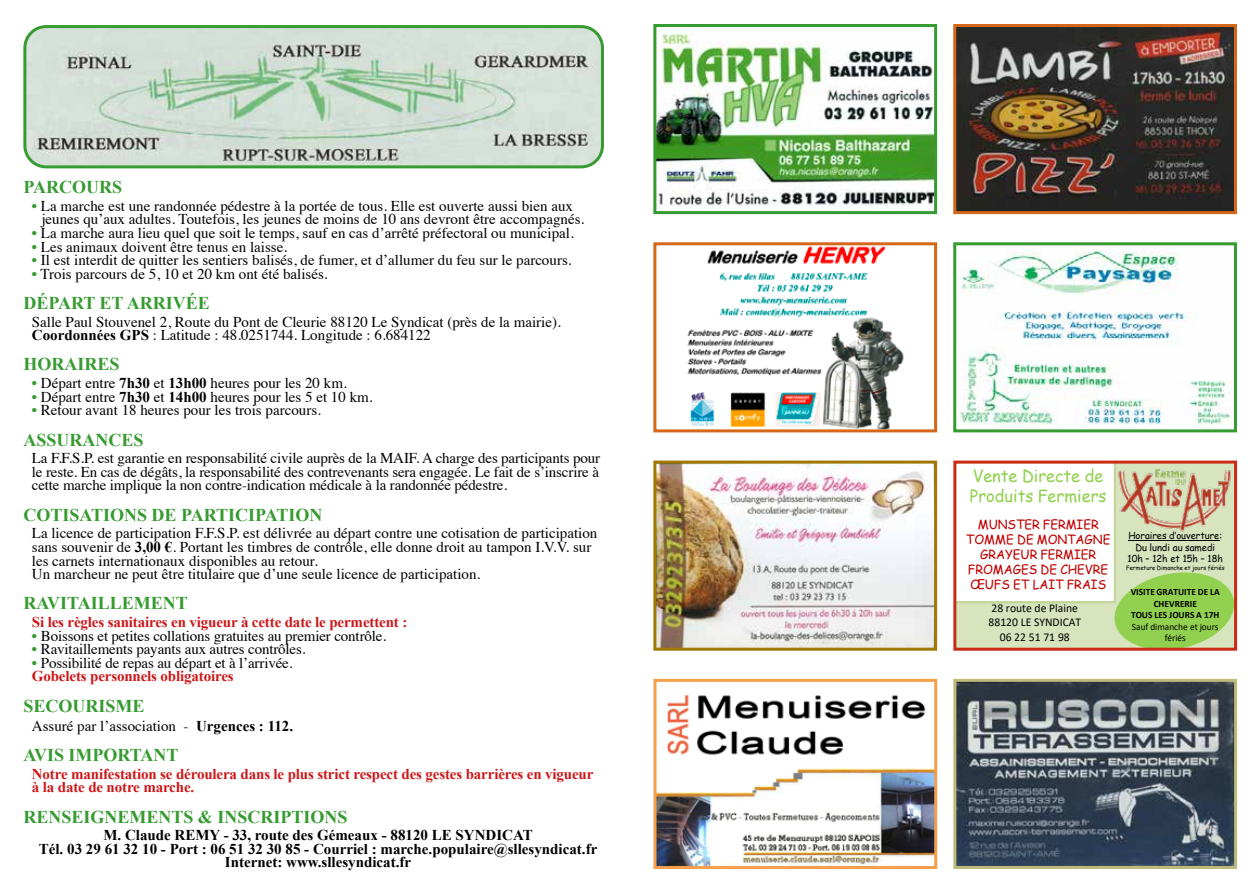
<style>
.page{position:relative;width:1259px;height:893px;background:#fff}
.page>*{position:absolute;margin:0;border:0;box-sizing:border-box;transform-origin:0 0}
.t1{font:700 18px "Times New Roman";color:#369b30}
.t2{font:16.8px/20.1px "Comic Sans MS";color:#92d050}
.t3{font:15px/13.5px "Times";color:#000}
.t4{font:700 15px/13.5px "Times New Roman";letter-spacing:-.01em;color:#cd1719}
.t5{font:700 15px/13.5px "Times New Roman";color:#000;text-align:center}
.t6{font:12.6px/15px "Comic Sans MS";color:#c00000;text-align:center}
.t7{font:12px "Calibri";color:#000}
.t8{font:11.85px/14.4px "Calibri";color:#000}
.t9{font:9.6px/11.6px "Comic Sans MS";color:#000;text-align:center}
.t10{font:700 9.6px/11.6px "Calibri";color:#000;text-align:center}
.t11{font:9.6px/11.4px "Calibri";letter-spacing:-.005em;color:#000;text-align:center}
.t12{font:6px "Comic Sans MS";color:#000}
.s1{color:#369b30}
.s2{font-family:"Times New Roman";font-weight:700}
.s3{font-family:"Times New Roman";font-weight:700;color:#010202}
</style>
<div class="page">
<img style="left:657px;top:33px;width:276px;height:174px">
<div style="left:653px;top:24px;width:284px;height:190px;border:3px solid #369b30"></div>
<img style="left:687px;top:246px;width:217px;height:182px">
<div style="left:653px;top:242px;width:284px;height:190px;border:3px solid #d56718"></div>
<img style="left:657px;top:695px;width:276px;height:170px">
<div style="left:653px;top:679px;width:284px;height:190px;border:3px solid #f59e4c"></div>
<img style="left:957px;top:28px;width:276px;height:182px">
<div style="left:953px;top:24px;width:284px;height:190px;border:3px solid #d56718"></div>
<img style="left:957px;top:246px;width:274px;height:182px">
<div style="left:953px;top:242px;width:284px;height:190px;border:3px solid #369b30"></div>
<svg style="left:957px;top:465px;width:276px;height:182px"></svg>
<div style="left:953px;top:461px;width:284px;height:190px;border:3px solid #c82c16"></div>
<img style="left:957px;top:683px;width:276px;height:182px">
<div style="left:953px;top:679px;width:284px;height:190px;border:3px solid #beba7a"></div>
<img style="left:27px;top:29px;width:573px;height:136px">
<div style="left:23px;top:25px;width:581px;height:143px;border:3px solid #369b30;border-radius:21px"></div>
<img style="left:657px;top:465px;width:276px;height:182px">
<div style="left:653px;top:461px;width:284px;height:190px;border:3px solid #a07803"></div>
<p class="t1" style="left:23px;top:175px;width:100px">PARCOURS</p>
<p class="t3" style="left:41px;top:198px;width:544px;text-indent:-9px"><span class="s1">•</span> La marche est une randonnée pédestre à la portée de tous. Elle est ouverte aussi bien aux jeunes qu’aux adultes. Toutefois, les jeunes de moins de 10 ans devront être accompagnés.</p>
<p class="t3" style="left:32px;top:225px;width:543px"><span class="s1">•</span> La marche aura lieu quel que soit le temps, sauf en cas d’arrêté préfectoral ou municipal.</p>
<p class="t3" style="left:32px;top:238px;width:257px"><span class="s1">•</span> Les animaux doivent être tenus en laisse.</p>
<p class="t3" style="left:32px;top:252px;width:541px"><span class="s1">•</span> Il est interdit de quitter les sentiers balisés, de fumer, et d’allumer du feu sur le parcours.</p>
<p class="t3" style="left:32px;top:266px;width:297px"><span class="s1">•</span> Trois parcours de 5, 10 et 20 km ont été balisés.</p>
<p class="t1" style="left:23px;top:290px;width:188px">DÉPART ET ARRIVÉE</p>
<p class="t3" style="left:32px;top:314px;width:530px">Salle Paul Stouvenel 2, Route du Pont de Cleurie 88120 Le Syndicat (près de la mairie).<br><span class="s2">Coordonnées GPS</span> : Latitude : 48.0251744. Longitude : 6.684122</p>
<p class="t1" style="left:23px;top:352px;width:98px">HORAIRES</p>
<p class="t3" style="left:32px;top:375px;width:316px"><span class="s1">•</span> Départ entre <span class="s2">7h30</span> et <span class="s3">13h00</span> heures pour les 20 km.</p>
<p class="t3" style="left:32px;top:389px;width:342px"><span class="s1">•</span> Départ entre <span class="s2">7h30</span> et <span class="s2">14h00</span> heures pour les 5 et 10 km.</p>
<p class="t3" style="left:32px;top:402px;width:290px"><span class="s1">•</span> Retour avant 18 heures pour les trois parcours.</p>
<p class="t1" style="left:23px;top:427px;width:122px">ASSURANCES</p>
<p class="t3" style="left:32px;top:450px;width:570px;text-align:justify">La F.F.S.P. est garantie en responsabilité civile auprès de la MAIF. A charge des participants pour le reste. En cas de dégâts, la responsabilité des contrevenants sera engagée. Le fait de s’inscrire à cette marche implique la non contre-indication médicale à la randonnée pédestre.</p>
<p class="t1" style="left:23px;top:502px;width:301px">COTISATIONS DE PARTICIPATION</p>
<p class="t3" style="left:32px;top:525px;width:567px">La licence de participation F.F.S.P. est délivrée au départ contre une cotisation de participation sans souvenir de <span class="s2">3,00 €</span>. Portant les timbres de contrôle, elle donne droit au tampon I.V.V. sur les carnets internationaux disponibles au retour.<br>Un marcheur ne peut être titulaire que d’une seule licence de participation.</p>
<p class="t1" style="left:23px;top:591px;width:166px">RAVITAILLEMENT</p>
<p class="t4" style="left:32px;top:615px;width:377px">Si les règles sanitaires en vigueur à cette date le permettent :</p>
<p class="t3" style="left:32px;top:628px;width:356px"><span class="s1">•</span> Boissons et petites collations gratuites au premier contrôle.</p>
<p class="t3" style="left:32px;top:641px;width:275px"><span class="s1">•</span> Ravitaillements payants aux autres contrôles.</p>
<p class="t3" style="left:32px;top:655px;width:262px"><span class="s1">•</span> Possibilité de repas au départ et à l’arrivée.</p>
<p class="t4" style="left:32px;top:669px;width:203px">Gobelets personnels obligatoires</p>
<p class="t1" style="left:23px;top:693px;width:123px">SECOURISME</p>
<p class="t3" style="left:32px;top:718px;width:263px">Assuré par l’association - <span class="s2">Urgences : 112.</span></p>
<p class="t1" style="left:23px;top:742px;width:157px">AVIS IMPORTANT</p>
<p class="t4" style="left:32px;top:767px;width:563px">Notre manifestation se déroulera dans le plus strict respect des gestes barrières en vigueur à la date de notre marche.</p>
<p class="t1" style="left:23px;top:804px;width:326px">RENSEIGNEMENTS &amp; INSCRIPTIONS</p>
<p class="t5" style="left:39px;top:828px;width:560px">M. Claude REMY - 33, route des Gémeaux - 88120 LE SYNDICAT<br>Tél. 03 29 61 32 10 - Port : 06 51 32 30 85 - Courriel : marche.populaire@sllesyndicat.fr<br>Internet: www.sllesyndicat.fr</p>
<p class="t2" style="left:970px;top:466px;width:138px">Vente Directe de<br>Produits Fermiers</p>
<p class="t6" style="left:966px;top:516px;width:146px">MUNSTER FERMIER<br>TOMME DE MONTAGNE<br>GRAYEUR FERMIER<br>FROMAGES DE CHEVRE<br>ŒUFS ET LAIT FRAIS</p>
<p class="t8" style="left:988px;top:600px;width:94px">28 route de Plaine<br>88120 LE SYNDICAT</p>
<p class="t7" style="left:1000px;top:628px;width:71px">06 22 51 71 98</p>
<p class="t9" style="left:1127px;top:530px;width:97px">Horaires d’ouverture:<br>Du lundi au samedi<br>10h – 12h et 15h – 18h</p>
<p class="t12" style="left:1126px;top:564px;width:100px">Fermeture Dimanche et jours fériés</p>
<p class="t10" style="left:1130px;top:586px;width:91px">VISITE GRATUITE DE LA<br>CHEVRERIE<br>TOUS LES JOURS A 17H</p>
<p class="t11" style="left:1132px;top:621px;width:88px">Sauf dimanche et jours fériés</p>
</div>
